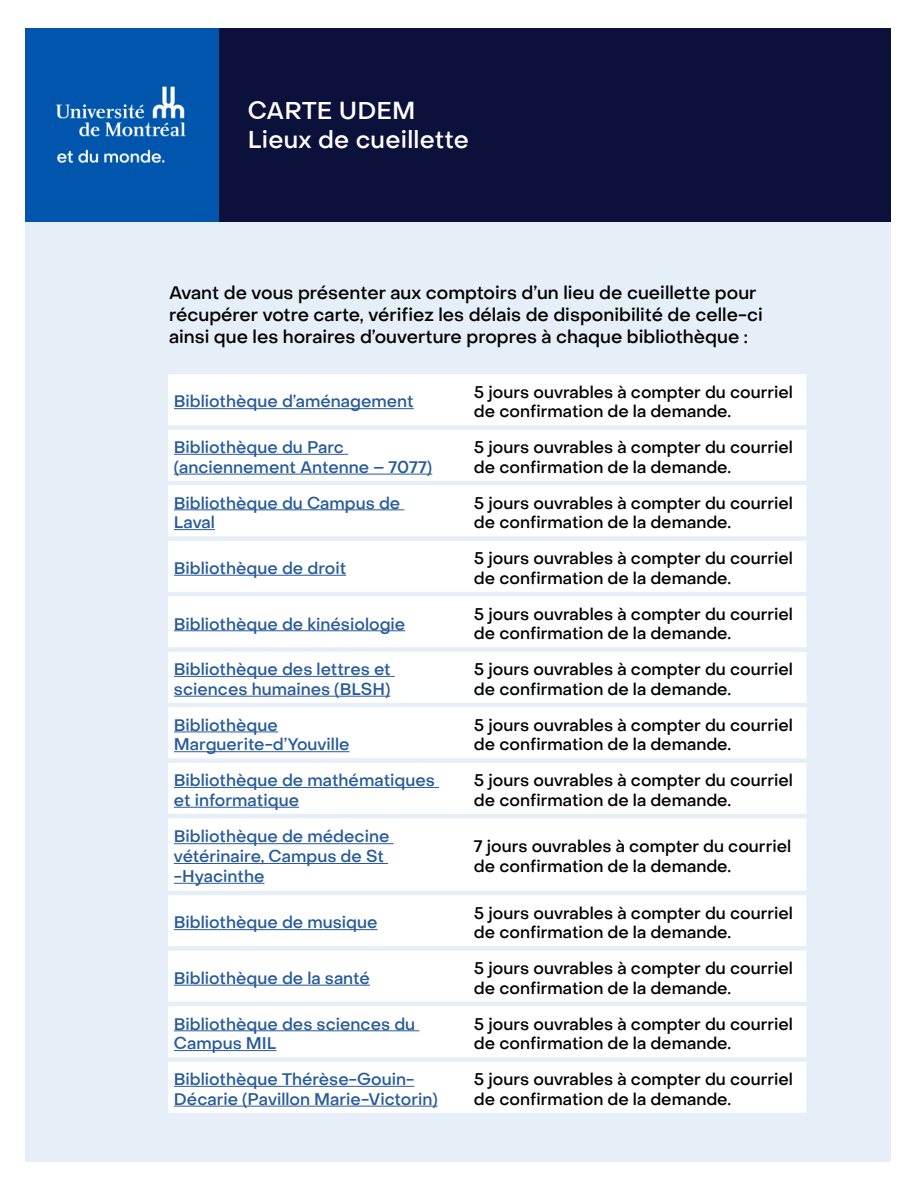
<style>
.page{position:relative;width:918px;height:1188px;background:#fff}
.page>*{position:absolute;margin:0;border:0;box-sizing:border-box;transform-origin:0 0}
.t1{font:500 24px "Object Sans";letter-spacing:.01em;color:#fff}
.t2{font:500 18px/21.6px "Object Sans";color:#000}
.t3{font:500 16.5px/19.8px "Object Sans";color:#000}
.t4{font:500 16.5px/19.8px "Object Sans";color:#275b9b}
</style>
<div class="page">
<div style="left:26px;top:28px;width:865px;height:1134px;background:#e6eef7"></div>
<div style="left:219px;top:28px;width:672px;height:194px;background:#0c113b"></div>
<img style="left:26px;top:28px;width:193px;height:194px">
<div style="left:25px;top:421px;width:866px;height:211px;background:#e6eef7"></div>
<svg style="left:168px;top:374px;width:638px;height:739px;background:#fcfdfe"></svg>
<hr style="left:174px;top:408px;width:240px;height:1px;background:#275b9b">
<hr style="left:174px;top:454px;width:174px;height:1px;background:#275b9b">
<hr style="left:174px;top:474px;width:258px;height:1px;background:#275b9b">
<hr style="left:174px;top:509px;width:230px;height:1px;background:#275b9b">
<hr style="left:174px;top:529px;width:41px;height:1px;background:#275b9b">
<hr style="left:174px;top:575px;width:172px;height:1px;background:#275b9b">
<hr style="left:174px;top:630px;width:231px;height:1px;background:#275b9b">
<hr style="left:174px;top:676px;width:221px;height:1px;background:#275b9b">
<hr style="left:174px;top:696px;width:216px;height:1px;background:#275b9b">
<hr style="left:174px;top:732px;width:104px;height:1px;background:#275b9b">
<hr style="left:174px;top:751px;width:176px;height:1px;background:#275b9b">
<hr style="left:174px;top:787px;width:265px;height:1px;background:#275b9b">
<hr style="left:174px;top:807px;width:125px;height:1px;background:#275b9b">
<hr style="left:174px;top:843px;width:220px;height:1px;background:#275b9b">
<hr style="left:174px;top:863px;width:214px;height:1px;background:#275b9b">
<hr style="left:174px;top:883px;width:91px;height:1px;background:#275b9b">
<hr style="left:174px;top:929px;width:204px;height:1px;background:#275b9b">
<hr style="left:174px;top:985px;width:196px;height:1px;background:#275b9b">
<hr style="left:174px;top:1030px;width:245px;height:1px;background:#275b9b">
<hr style="left:174px;top:1050px;width:102px;height:1px;background:#275b9b">
<hr style="left:174px;top:1086px;width:240px;height:1px;background:#275b9b">
<hr style="left:174px;top:1106px;width:264px;height:1px;background:#275b9b">
<p class="t1" style="left:248px;top:96px;width:169px">CARTE UDEM</p>
<p class="t1" style="left:248px;top:125px;width:223px">Lieux de cueillette</p>
<p class="t2" style="left:169px;top:283px;width:595px">Avant de vous présenter aux comptoirs d’un lieu de cueillette pour récupérer votre carte, vérifiez les délais de disponibilité de celle-ci ainsi que les horaires d’ouverture propres à chaque bibliothèque :</p>
<p class="t4" style="left:174px;top:392px;width:241px">Bibliothèque d’aménagement</p>
<p class="t3" style="left:474px;top:382px;width:321px">5 jours ouvrables à compter du courriel de confirmation de la demande.</p>
<p class="t4" style="left:174px;top:438px;width:260px">Bibliothèque du Parc (anciennement Antenne – 7077)</p>
<p class="t3" style="left:474px;top:438px;width:321px">5 jours ouvrables à compter du courriel de confirmation de la demande.</p>
<p class="t4" style="left:174px;top:493px;width:228px">Bibliothèque du Campus de<br>Laval</p>
<p class="t3" style="left:474px;top:493px;width:321px">5 jours ouvrables à compter du courriel de confirmation de la demande.</p>
<p class="t4" style="left:174px;top:559px;width:174px">Bibliothèque de droit</p>
<p class="t3" style="left:474px;top:549px;width:321px">5 jours ouvrables à compter du courriel de confirmation de la demande.</p>
<p class="t4" style="left:174px;top:614px;width:233px">Bibliothèque de kinésiologie</p>
<p class="t3" style="left:474px;top:604px;width:321px">5 jours ouvrables à compter du courriel de confirmation de la demande.</p>
<p class="t4" style="left:174px;top:660px;width:218px">Bibliothèque des lettres et sciences humaines (BLSH)</p>
<p class="t3" style="left:474px;top:660px;width:321px">5 jours ouvrables à compter du courriel de confirmation de la demande.</p>
<p class="t4" style="left:174px;top:715px;width:105px">Bibliothèque</p>
<p class="t4" style="left:174px;top:735px;width:177px">Marguerite-d’Youville</p>
<p class="t3" style="left:474px;top:715px;width:321px">5 jours ouvrables à compter du courriel de confirmation de la demande.</p>
<p class="t4" style="left:174px;top:771px;width:263px">Bibliothèque de mathématiques et informatique</p>
<p class="t3" style="left:474px;top:771px;width:321px">5 jours ouvrables à compter du courriel de confirmation de la demande.</p>
<p class="t4" style="left:174px;top:827px;width:217px">Bibliothèque de médecine vétérinaire, Campus de St -Hyacinthe</p>
<p class="t3" style="left:474px;top:837px;width:319px">7 jours ouvrables à compter du courriel de confirmation de la demande.</p>
<p class="t4" style="left:174px;top:913px;width:205px">Bibliothèque de musique</p>
<p class="t3" style="left:474px;top:903px;width:321px">5 jours ouvrables à compter du courriel de confirmation de la demande.</p>
<p class="t4" style="left:174px;top:968px;width:198px">Bibliothèque de la santé</p>
<p class="t3" style="left:474px;top:959px;width:321px">5 jours ouvrables à compter du courriel de confirmation de la demande.</p>
<p class="t4" style="left:174px;top:1014px;width:243px">Bibliothèque des sciences du<br>Campus MIL</p>
<p class="t3" style="left:474px;top:1014px;width:321px">5 jours ouvrables à compter du courriel de confirmation de la demande.</p>
<p class="t4" style="left:174px;top:1070px;width:265px">Bibliothèque Thérèse-Gouin-<br>Décarie (Pavillon Marie-Victorin)</p>
<p class="t3" style="left:474px;top:1070px;width:321px">5 jours ouvrables à compter du courriel de confirmation de la demande.</p>
</div>
